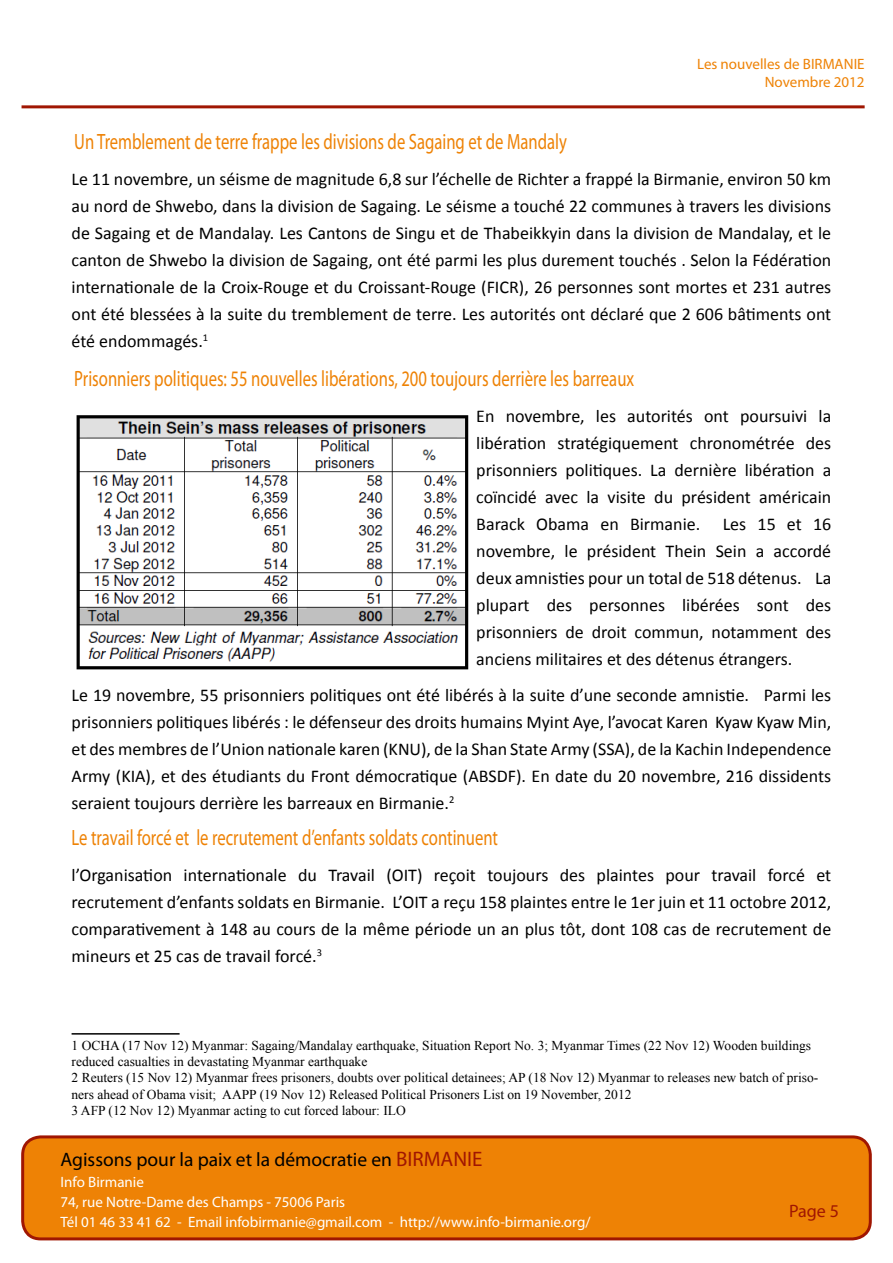
<style>
.page{position:relative;width:893px;height:1263px;background:#fff}
.page>*{position:absolute;margin:0;border:0;box-sizing:border-box;transform-origin:0 0}
.t1{font:22.2px "Myriad Pro";color:#ee8205;scale:.75 1}
.t2{font:19.5px "Myriad Pro";color:#000}
.t3{font:18px/27px "Calibri";color:#000;text-align:justify}
.t4{font:18px "Myriad Pro";color:#a01602}
.t5{font:15px/20px "Myriad Pro";color:#fff}
.t6{font:15px/18px "Myriad Pro";color:#ee8205;text-align:right}
.t7{font:13.5px/16.2px "Times New Roman";color:#000}
.s1{font-size:21px;color:#a01602}
</style>
<div class="page">
<hr style="left:22px;top:105px;width:843px;height:3px;background:#a01602">
<div style="left:23px;top:1137px;width:847px;height:102px;background:#ee8205;border-radius:18px"></div>
<div style="left:21px;top:1135px;width:851px;height:105px;border:3px solid #a01602;border-radius:18px"></div>
<img style="left:76px;top:415px;width:393px;height:255px">
<hr style="left:72px;top:1033px;width:108px;height:1px;background:#000">
<p class="t6" style="left:697px;top:55px;width:169px">Les nouvelles de BIRMANIE<br>Novembre 2012</p>
<p class="t1" style="left:74px;top:128px;width:658px">Un Tremblement de terre frappe les divisions de Sagaing et de Mandaly</p>
<p class="t3" style="left:72px;top:166px;width:761px">Le 11 novembre, un séisme de magnitude 6,8 sur l’échelle de Richter a frappé la Birmanie, environ 50 km au nord de Shwebo, dans la division de Sagaing. Le séisme a touché 22 communes à travers les divisions de Sagaing et de Mandalay. Les Cantons de Singu et de Thabeikkyin dans la division de Mandalay, et le canton de Shwebo la division de Sagaing, ont été parmi les plus durement touchés . Selon la Fédération internationale de la Croix-Rouge et du Croissant-Rouge (FICR), 26 personnes sont mortes et 231 autres ont été blessées à la suite du tremblement de terre. Les autorités ont déclaré que 2 606 bâtiments ont été endommagés.<sup>1</sup></p>
<p class="t1" style="left:74px;top:365px;width:748px">Prisonniers politiques: 55 nouvelles libérations, 200 toujours derrière les barreaux</p>
<p class="t3" style="left:476px;top:403px;width:357px">En novembre, les autorités ont poursuivi la libération stratégiquement chronométrée des prisonniers politiques. La dernière libération a coïncidé avec la visite du président américain Barack Obama en Birmanie. Les 15 et 16 novembre, le président Thein Sein a accordé deux amnisties pour un total de 518 détenus. La plupart des personnes libérées sont des prisonniers de droit commun, notamment des anciens militaires et des détenus étrangers.</p>
<p class="t3" style="left:72px;top:681px;width:761px">Le 19 novembre, 55 prisonniers politiques ont été libérés à la suite d’une seconde amnistie. Parmi les prisonniers politiques libérés : le défenseur des droits humains Myint Aye, l’avocat Karen Kyaw Kyaw Min, et des membres de l’Union nationale karen (KNU), de la Shan State Army (SSA), de la Kachin Independence Army (KIA), et des étudiants du Front démocratique (ABSDF). En date du 20 novembre, 216 dissidents seraient toujours derrière les barreaux en Birmanie.<sup>2</sup></p>
<p class="t1" style="left:72px;top:824px;width:570px">Le travail forcé et le recrutement d’enfants soldats continuent</p>
<p class="t3" style="left:72px;top:861px;width:761px">l’Organisation internationale du Travail (OIT) reçoit toujours des plaintes pour travail forcé et recrutement d’enfants soldats en Birmanie. L’OIT a reçu 158 plaintes entre le 1er juin et 11 octobre 2012, comparativement à 148 au cours de la même période un an plus tôt, dont 108 cas de recrutement de mineurs et 25 cas de travail forcé.<sup>3</sup></p>
<p class="t7" style="left:72px;top:1037px;width:748px">1 OCHA (17 Nov 12) Myanmar: Sagaing/Mandalay earthquake, Situation Report No. 3; Myanmar Times (22 Nov 12) Wooden buildings reduced casualties in devastating Myanmar earthquake<br>2 Reuters (15 Nov 12) Myanmar frees prisoners, doubts over political detainees; AP (18 Nov 12) Myanmar to releases new batch of priso&shy;ners ahead of Obama visit; AAPP (19 Nov 12) Released Political Prisoners List on 19 November, 2012<br>3 AFP (12 Nov 12) Myanmar acting to cut forced labour: ILO</p>
<p class="t2" style="left:61px;top:1147px;width:423px">Agissons pour la paix et la démocratie en <span class="s1">BIRMANIE</span></p>
<p class="t5" style="left:61px;top:1172px;width:531px">Info Birmanie<br>74, rue Notre-Dame des Champs - 75006 Paris<br>Tél 01 46 33 41 62 - Email infobirmanie@gmail.com - http://www.info-birmanie.org/</p>
<p class="t4" style="left:789px;top:1199px;width:51px">Page 5</p>
</div>
